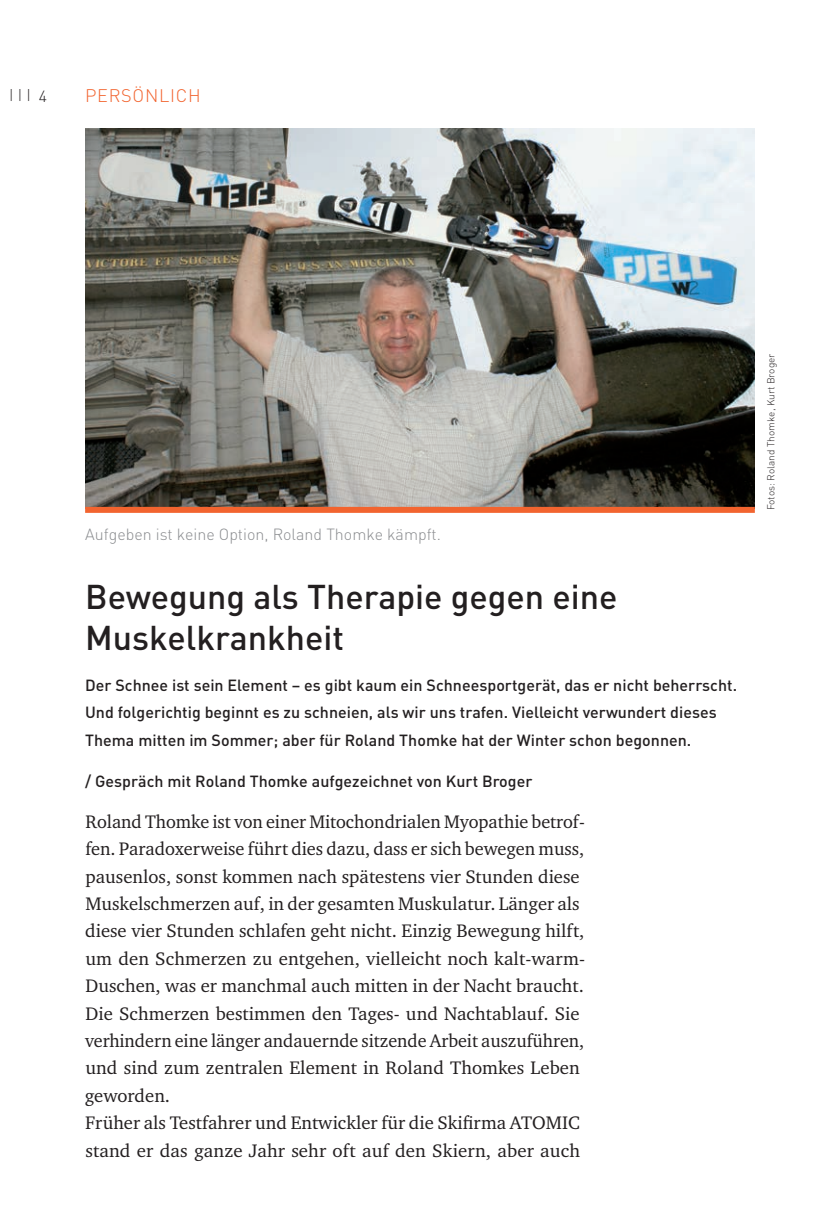
<style>
.page{position:relative;width:840px;height:1219px;background:#fff}
.page>*{position:absolute;margin:0;border:0;box-sizing:border-box;transform-origin:0 0}
.t1{font:500 34px/41.2px "DIN";color:#231f20}
.t2{font:18.6px/27.4px "Charter ITC";color:#231f20}
.t3{font:300 18px "DIN";letter-spacing:.04em;color:#f2642f}
.t4{font:500 16px/27.4px "DIN";color:#231f20}
.t5{font:300 16px "DIN";color:#8a8c8f}
.t6{font:300 14px "DIN";color:#231f20}
.t7{font:300 10px "DIN";color:#231f20}
.s1{font-size:16px}
</style>
<div class="page">
<img style="left:85px;top:129px;width:669px;height:378px">
<div style="left:85px;top:507px;width:669px;height:6px;background:#f2642f"></div>
<p class="t6" style="left:9px;top:86px;width:39px">||| <span class="s1">4</span></p>
<p class="t3" style="left:85px;top:83px;width:117px">PERSÖNLICH</p>
<p class="t5" style="left:85px;top:523px;width:357px">Aufgeben ist keine Option, Roland Thomke kämpft.</p>
<h1 class="t1" style="left:85px;top:574px;width:533px">Bewegung als Therapie gegen eine<br>Muskelkrankheit</h1>
<p class="t4" style="left:85px;top:671px;width:653px">Der Schnee ist sein Element – es gibt kaum ein Schneesportgerät, das er nicht beherrscht.<br>Und folgerichtig beginnt es zu schneien, als wir uns trafen. Vielleicht verwundert dieses<br>Thema mitten im Sommer; aber für Roland Thomke hat der Winter schon begonnen.</p>
<p class="t4" style="left:85px;top:766px;width:448px">/ Gespräch mit Roland Thomke aufgezeichnet von Kurt Broger</p>
<p class="t2" style="left:85px;top:808px;width:501px">Roland Thomke ist von einer Mitochondrialen Myopathie betrof&shy;fen. Paradoxerweise führt dies dazu, dass er sich bewegen muss, pausenlos, sonst kommen nach spätestens vier Stunden diese Muskelschmerzen auf, in der gesamten Muskulatur. Länger als diese vier Stunden schlafen geht nicht. Einzig Bewegung hilft, um den Schmerzen zu entgehen, vielleicht noch kalt-warm-Duschen, was er manchmal auch mitten in der Nacht braucht.<br>Die Schmerzen bestimmen den Tages- und Nachtablauf. Sie verhindern eine länger andauernde sitzende Arbeit auszuführen, und sind zum zentralen Element in Roland Thomkes Leben geworden.<br>Früher als Testfahrer und Entwickler für die Skifirma ATOMIC stand er das ganze Jahr sehr oft auf den Skiern, aber auch</p>
<p class="t7" style="left:763px;top:510px;width:158px;rotate:-90deg">Fotos: Roland Thomke, Kurt Broger</p>
</div>
